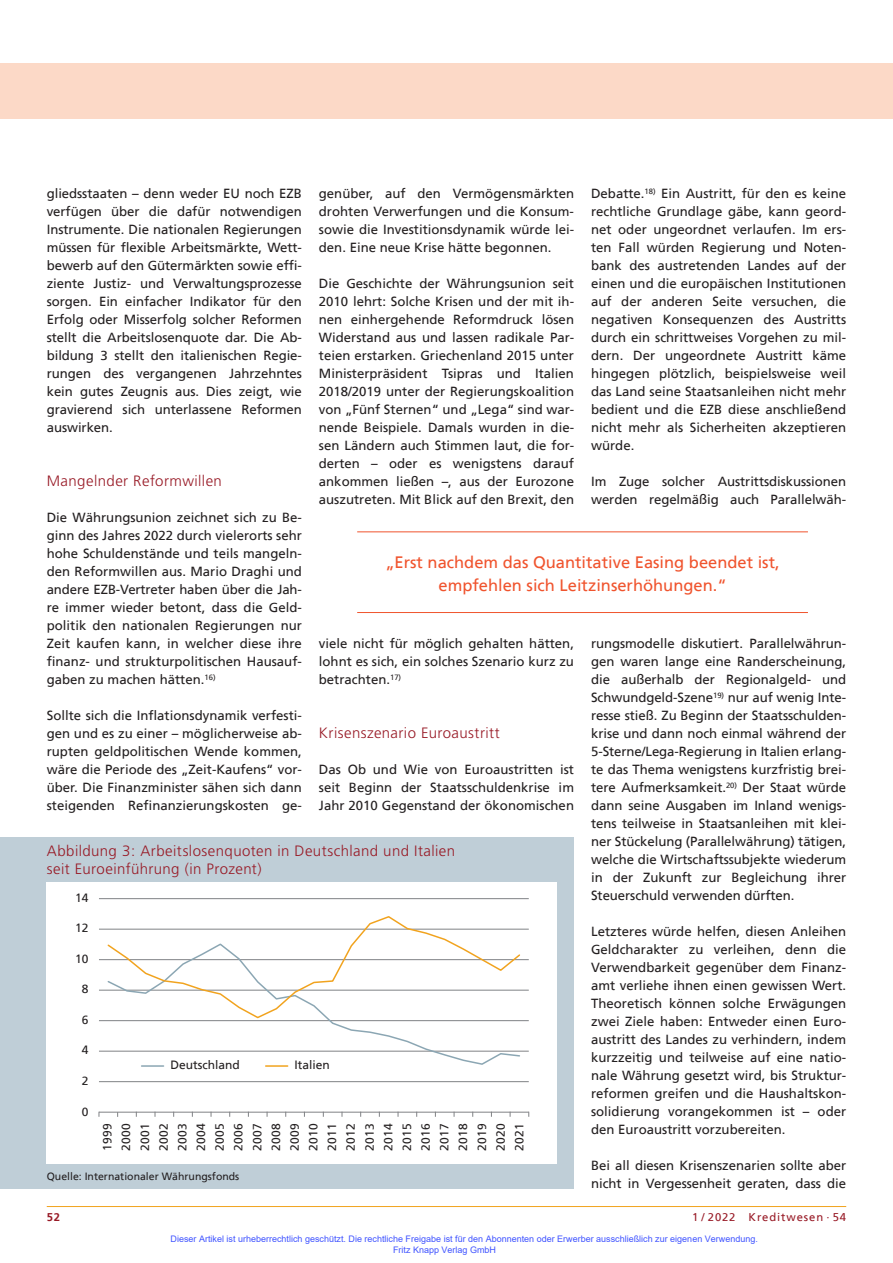
<style>
.page{position:relative;width:893px;height:1263px;background:#fff}
.page>*{position:absolute;margin:0;border:0;box-sizing:border-box;transform-origin:0 0}
.t1{font:16.5px/22.5px "Frutiger";color:#f0542e;text-align:center}
.t2{font:300 15px/18px "Frutiger";letter-spacing:.03em;color:#981a26}
.t3{font:13.2px/18px "Frutiger";color:#231f20;text-align:justify}
.t4{font:12px/18.8px "Frutiger";color:#231f20;text-align:justify}
.t5{font:11.25px "Frutiger";letter-spacing:.08em;color:#981a26}
.t6{font:700 11.25px "Frutiger";color:#981a26}
.t7{font:10.5px "Frutiger";color:#231f20}
.t8{font:9px/10.8px "Arial";color:#4054ff}
</style>
<div class="page">
<hr style="left:47px;top:1206px;width:799px;height:1px;background:#f1a31e">
<div style="left:0;top:64px;width:893px;height:55px;background:#fcd9c7"></div>
<div style="left:0;top:837px;width:574px;height:351px;background:#bfced7"></div>
<div style="left:47px;top:882px;width:510px;height:282px;background:#fff"></div>
<hr style="left:99px;top:898px;width:430px;height:1px;background:#808285">
<hr style="left:99px;top:929px;width:430px;height:1px;background:#808285">
<hr style="left:99px;top:959px;width:430px;height:1px;background:#808285">
<hr style="left:99px;top:990px;width:430px;height:1px;background:#808285">
<hr style="left:99px;top:1020px;width:430px;height:1px;background:#808285">
<hr style="left:99px;top:1051px;width:430px;height:1px;background:#808285">
<hr style="left:99px;top:1081px;width:430px;height:1px;background:#808285">
<hr style="left:99px;top:1112px;width:430px;height:1px;background:#808285">
<svg style="left:106px;top:1019px;width:415px;height:47px"></svg>
<svg style="left:106px;top:916px;width:416px;height:103px"></svg>
<hr style="left:142px;top:1065px;width:22px;height:2px;background:#8ba6b3">
<hr style="left:266px;top:1065px;width:22px;height:2px;background:#f1a31e">
<hr style="left:357px;top:531px;width:451px;height:1px;background:#f0542e">
<hr style="left:357px;top:612px;width:451px;height:1px;background:#f0542e">
<p class="t3" style="left:591px;top:185px;width:257px">Debatte.<sup>18)</sup> Ein Austritt, für den es keine rechtliche Grundlage gäbe, kann geord&shy;net oder ungeordnet verlaufen. Im ers&shy;ten Fall würden Regierung und Noten&shy;bank des austretenden Landes auf der einen und die europäischen Institutionen auf der anderen Seite versuchen, die negativen Konsequenzen des Austritts durch ein schrittweises Vorgehen zu mil&shy;dern. Der ungeordnete Austritt käme hingegen plötzlich, beispielsweise weil das Land seine Staatsanleihen nicht mehr bedient und die EZB diese anschließend nicht mehr als Sicherheiten akzeptieren würde.</p>
<p class="t3" style="left:591px;top:473px;width:257px">Im Zuge solcher Austrittsdiskussionen werden regelmäßig auch Parallelwäh-</p>
<p class="t3" style="left:319px;top:185px;width:257px">genüber, auf den Vermögensmärkten drohten Verwerfungen und die Konsum&shy;sowie die Investitionsdynamik würde lei&shy;den. Eine neue Krise hätte begonnen.</p>
<p class="t3" style="left:319px;top:275px;width:257px">Die Geschichte der Währungsunion seit 2010 lehrt: Solche Krisen und der mit ih&shy;nen einhergehende Reformdruck lösen Widerstand aus und lassen radikale Par&shy;teien erstarken. Griechenland 2015 unter Ministerpräsident Tsipras und Italien 2018/2019 unter der Regierungskoalition von „Fünf Sternen“ und „Lega“ sind war&shy;nende Beispiele. Damals wurden in die&shy;sen Ländern auch Stimmen laut, die for&shy;derten – oder es wenigstens darauf ankommen ließen –, aus der Eurozone auszutreten. Mit Blick auf den Brexit, den</p>
<p class="t3" style="left:47px;top:185px;width:257px">gliedsstaaten – denn weder EU noch EZB verfügen über die dafür notwendigen Instrumente. Die nationalen Regierungen müssen für flexible Arbeitsmärkte, Wett&shy;bewerb auf den Gütermärkten sowie effi&shy;ziente Justiz- und Verwaltungsprozesse sorgen. Ein einfacher Indikator für den Erfolg oder Misserfolg solcher Reformen stellt die Arbeitslosenquote dar. Die Ab&shy;bildung 3 stellt den italienischen Regie&shy;rungen des vergangenen Jahrzehntes kein gutes Zeugnis aus. Dies zeigt, wie gravierend sich unterlassene Reformen auswirken.</p>
<p class="t2" style="left:47px;top:472px;width:177px">Mangelnder Reformwillen</p>
<p class="t3" style="left:47px;top:509px;width:257px">Die Währungsunion zeichnet sich zu Be&shy;ginn des Jahres 2022 durch vielerorts sehr hohe Schuldenstände und teils mangeln&shy;den Reformwillen aus. Mario Draghi und andere EZB-Vertreter haben über die Jah&shy;re immer wieder betont, dass die Geld&shy;politik den nationalen Regierungen nur Zeit kaufen kann, in welcher diese ihre finanz- und strukturpolitischen Hausauf&shy;gaben zu machen hätten.<sup>16)</sup></p>
<p class="t3" style="left:47px;top:707px;width:257px">Sollte sich die Inflationsdynamik verfesti&shy;gen und es zu einer – möglicherweise ab&shy;rupten geldpolitischen Wende kommen, wäre die Periode des „Zeit-Kaufens“ vor&shy;über. Die Finanzminister sähen sich dann steigenden Refinanzierungskosten ge-</p>
<p class="t1" style="left:385px;top:552px;width:396px">„Erst nachdem das Quantitative Easing beendet ist, empfehlen sich Leitzinserhöhungen.“</p>
<p class="t3" style="left:319px;top:635px;width:257px">viele nicht für möglich gehalten hätten, lohnt es sich, ein solches Szenario kurz zu betrachten.<sup>17)</sup></p>
<p class="t3" style="left:591px;top:635px;width:257px">rungsmodelle diskutiert. Parallelwährun&shy;gen waren lange eine Randerscheinung, die außerhalb der Regionalgeld- und Schwundgeld-Szene<sup>19)</sup> nur auf wenig Inte&shy;resse stieß. Zu Beginn der Staatsschulden&shy;krise und dann noch einmal während der 5-Sterne/Lega-Regierung in Italien erlang&shy;te das Thema wenigstens kurzfristig brei&shy;tere Aufmerksamkeit.<sup>20)</sup> Der Staat würde dann seine Ausgaben im Inland wenigs&shy;tens teilweise in Staatsanleihen mit klei&shy;ner Stückelung (Parallelwährung) tätigen, welche die Wirtschaftssubjekte wiederum in der Zukunft zur Begleichung ihrer Steuerschuld verwenden dürften.</p>
<p class="t3" style="left:591px;top:923px;width:257px">Letzteres würde helfen, diesen Anleihen Geldcharakter zu verleihen, denn die Verwendbarkeit gegenüber dem Finanz&shy;amt verliehe ihnen einen gewissen Wert.<br>Theoretisch können solche Erwägungen zwei Ziele haben: Entweder einen Euro&shy;austritt des Landes zu verhindern, indem kurzzeitig und teilweise auf eine natio&shy;nale Währung gesetzt wird, bis Struktur&shy;reformen greifen und die Haushaltskon&shy;solidierung vorangekommen ist – oder den Euroaustritt vorzubereiten.</p>
<p class="t3" style="left:591px;top:1157px;width:257px">Bei all diesen Krisenszenarien sollte aber nicht in Vergessenheit geraten, dass die</p>
<p class="t2" style="left:319px;top:724px;width:183px">Krisenszenario Euroaustritt</p>
<p class="t3" style="left:319px;top:761px;width:257px">Das Ob und Wie von Euroaustritten ist seit Beginn der Staatsschuldenkrise im Jahr 2010 Gegenstand der ökonomischen</p>
<p class="t2" style="left:47px;top:842px;width:410px">Abbildung 3: Arbeitslosenquoten in Deutschland und Italien seit Euroeinführung (in Prozent)</p>
<p class="t4" style="left:75px;top:889px;width:15px">14</p>
<p class="t4" style="left:75px;top:919px;width:15px">12</p>
<p class="t4" style="left:75px;top:950px;width:15px">10</p>
<p class="t4" style="left:82px;top:980px;width:8px">8</p>
<p class="t4" style="left:82px;top:1011px;width:8px">6</p>
<p class="t4" style="left:82px;top:1041px;width:8px">4</p>
<p class="t4" style="left:170px;top:1056px;width:71px">Deutschland</p>
<p class="t4" style="left:294px;top:1056px;width:37px">Italien</p>
<p class="t4" style="left:82px;top:1072px;width:8px">2</p>
<p class="t4" style="left:82px;top:1102px;width:8px">0</p>
<p class="t4" style="left:99px;top:1150px;width:28px;rotate:-90deg">1999<br>2000<br>2001<br>2002<br>2003<br>2004<br>2005<br>2006<br>2007<br>2008<br>2009<br>2010<br>2011<br>2012<br>2013<br>2014<br>2015<br>2016<br>2017<br>2018<br>2019<br>2020<br>2021</p>
<p class="t7" style="left:47px;top:1171px;width:194px">Quelle: Internationaler Währungsfonds</p>
<p class="t6" style="left:47px;top:1211px;width:15px">52</p>
<p class="t5" style="left:692px;top:1211px;width:156px">1 / 2022 Kreditwesen · 54</p>
<p class="t8" style="left:393px;top:1233px;width:366px;text-indent:-223px">Dieser Artikel ist urheberrechtlich geschützt. Die rechtliche Freigabe ist für den Abonnenten oder Erwerber ausschließlich zur eigenen Verwendung.<br>Fritz Knapp Verlag GmbH</p>
</div>
